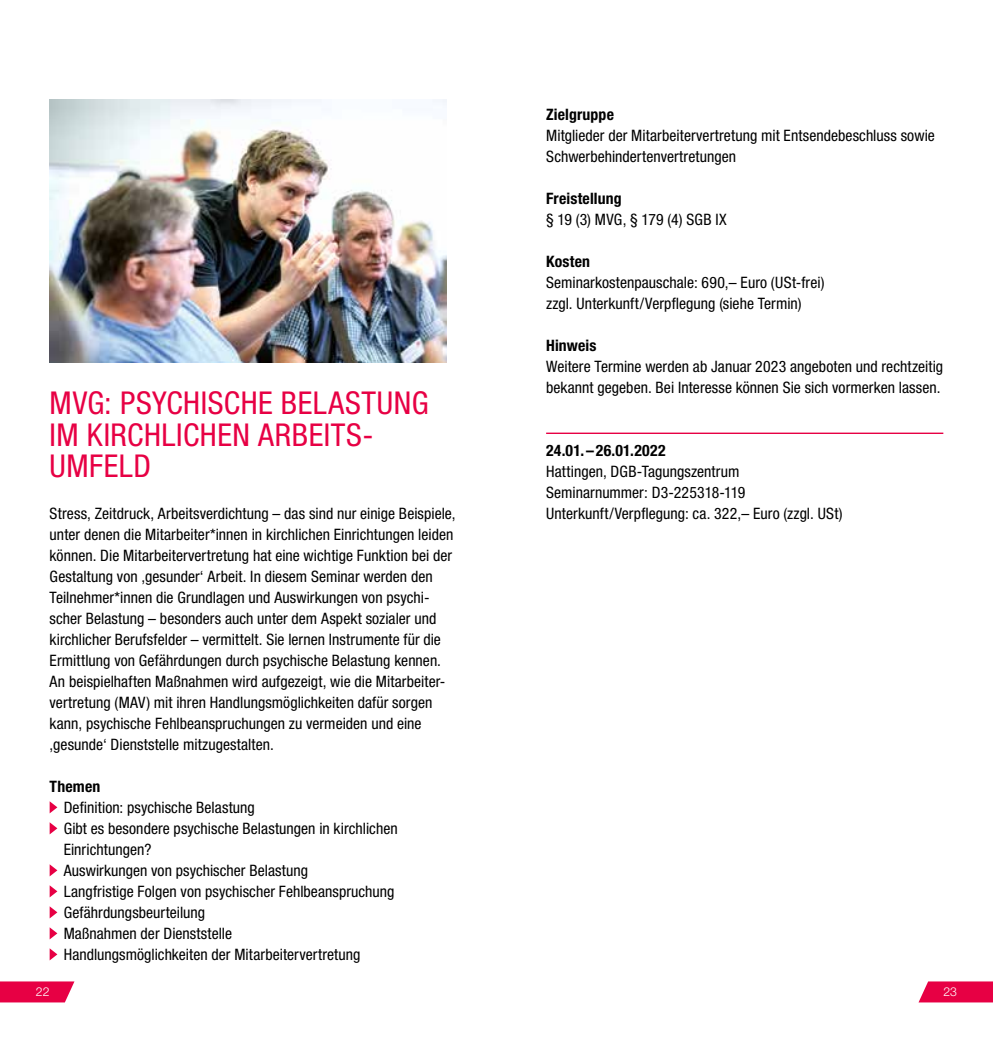
<style>
.page{position:relative;width:993px;height:1042px;background:#fff}
.page>*{position:absolute;margin:0;border:0;box-sizing:border-box;transform-origin:0 0}
.t1{font:condensed 31.5px/31.5px "Helvetica Neue LT Std";letter-spacing:.015em;color:#e70044}
.t2{font:condensed 15.75px/21px "Helvetica Neue LT Std";color:#000}
.t3{font:700 condensed 15.75px "Helvetica Neue LT Std";letter-spacing:.01em;color:#000}
.t4{font:300 12.25px "Helvetica Neue LT Std";color:#fff}
</style>
<div class="page">
<svg style="left:50px;top:801px;width:7px;height:12px"></svg>
<svg style="left:50px;top:822px;width:7px;height:12px"></svg>
<svg style="left:50px;top:864px;width:7px;height:12px"></svg>
<svg style="left:50px;top:885px;width:7px;height:12px"></svg>
<svg style="left:50px;top:906px;width:7px;height:12px"></svg>
<svg style="left:50px;top:927px;width:7px;height:12px"></svg>
<svg style="left:50px;top:948px;width:7px;height:12px"></svg>
<hr style="left:546px;top:432px;width:397px;height:2px;background:#e70044">
<img style="left:50px;top:99px;width:396px;height:263px">
<svg style="left:0;top:981px;width:74px;height:21px;background:#e81352"></svg>
<svg style="left:918px;top:981px;width:74px;height:21px;background:#e91755"></svg>
<h1 class="t1" style="left:50px;top:387px;width:380px">MVG: PSYCHISCHE BELASTUNG<br>IM KIRCHLICHEN ARBEITS-<br>UMFELD</h1>
<p class="t2" style="left:50px;top:503px;width:407px">Stress, Zeitdruck, Arbeitsverdichtung – das sind nur einige Beispiele, unter denen die Mitarbeiter*innen in kirchlichen Einrichtungen leiden können. Die Mitarbeitervertretung hat eine wichtige Funktion bei der Gestaltung von ‚gesunder‘ Arbeit. In diesem Seminar werden den Teilnehmer*innen die Grundlagen und Auswirkungen von psychi&shy;scher Belastung – besonders auch unter dem Aspekt sozialer und kirchlicher Berufsfelder – vermittelt. Sie lernen Instrumente für die Ermittlung von Gefährdungen durch psychische Belastung kennen.<br>An beispielhaften Maßnahmen wird aufgezeigt, wie die Mitarbeiter&shy;vertretung (MAV) mit ihren Handlungsmöglichkeiten dafür sorgen kann, psychische Fehlbeanspruchungen zu vermeiden und eine ‚gesunde‘ Dienststelle mitzugestalten.</p>
<p class="t3" style="left:50px;top:777px;width:52px">Themen</p>
<p class="t2" style="left:64px;top:797px;width:335px">Definition: psychische Belastung<br>Gibt es besondere psychische Belastungen in kirchlichen Einrichtungen?<br>Auswirkungen von psychischer Belastung<br>Langfristige Folgen von psychischer Fehlbeanspruchung Gefährdungsbeurteilung<br>Maßnahmen der Dienststelle<br>Handlungsmöglichkeiten der Mitarbeitervertretung</p>
<p class="t3" style="left:546px;top:105px;width:69px">Zielgruppe</p>
<p class="t2" style="left:546px;top:125px;width:390px">Mitglieder der Mitarbeitervertretung mit Entsendebeschluss sowie<br>Schwerbehindertenvertretungen</p>
<p class="t3" style="left:546px;top:189px;width:77px">Freistellung</p>
<p class="t2" style="left:546px;top:209px;width:182px">§ 19 (3) MVG, § 179 (4) SGB IX</p>
<p class="t3" style="left:546px;top:252px;width:45px">Kosten</p>
<p class="t2" style="left:546px;top:272px;width:280px">Seminarkostenpauschale: 690,– Euro (USt-frei) zzgl. Unterkunft/Verpflegung (siehe Termin)</p>
<p class="t3" style="left:546px;top:336px;width:52px">Hinweis</p>
<p class="t2" style="left:546px;top:356px;width:398px">Weitere Termine werden ab Januar 2023 angeboten und rechtzeitig bekannt gegeben. Bei Interesse können Sie sich vormerken lassen.</p>
<p class="t3" style="left:546px;top:441px;width:121px">24.01.–26.01.2022</p>
<p class="t2" style="left:546px;top:461px;width:298px">Hattingen, DGB-Tagungszentrum<br>Seminarnummer: D3-225318-119<br>Unterkunft/Verpflegung: ca. 322,– Euro (zzgl. USt)</p>
<p class="t4" style="left:36px;top:984px;width:15px">22</p>
<p class="t4" style="left:943px;top:984px;width:15px">23</p>
</div>
